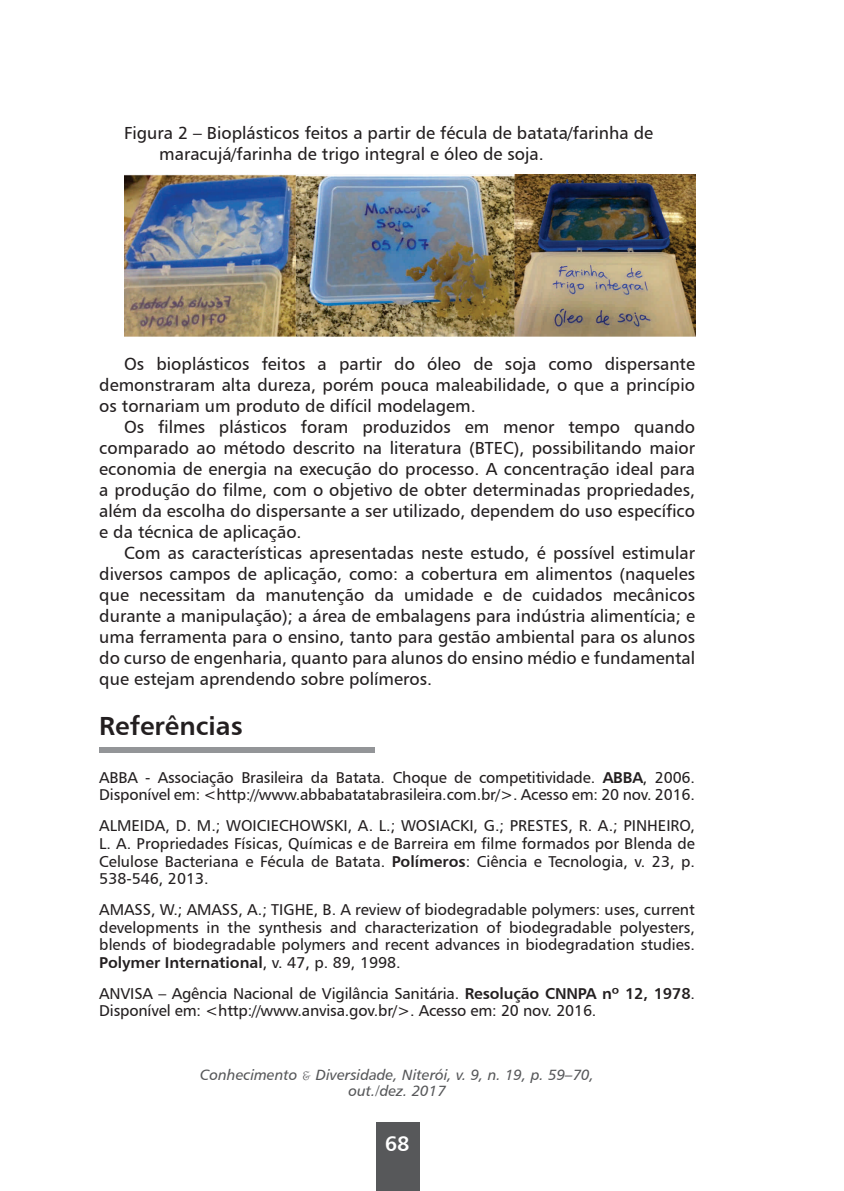
<style>
.page{position:relative;width:844px;height:1191px;background:#fff}
.page>*{position:absolute;margin:0;border:0;box-sizing:border-box;transform-origin:0 0}
.t1{font:26.25px "Humanist 777 BT Bold B";color:#231f20}
.t2{font:21px "Humanist 777 BT Bold B";color:#fff}
.t3{font:17.5px/21px "Humanist 777 BT Roman B";color:#231f20;text-align:justify}
.t4{font:15.75px/17.5px "Humanist 777 BT Roman B";letter-spacing:-.01em;color:#231f20}
.t5{font:15.75px "Humanist 777 BT Bold B";color:#231f20}
.t6{font:14.88px/16.6px "Humanist 777 BT Italic B";color:#57585a;text-align:center}
.s1{font-family:"Humanist 777 BT Bold B"}
.s2{font-family:"Humanist 777 BT Roman B"}
.s3{font-family:"French Script"}
</style>
<div class="page">
<div style="left:376px;top:1122px;width:43px;height:69px;background:#57585a"></div>
<img style="left:124px;top:174px;width:570px;height:163px">
<div style="left:99px;top:747px;width:276px;height:6px;background:#939598"></div>
<p class="t3" style="left:159px;top:122px;width:495px;text-indent:-35px">Figura 2 – Bioplásticos feitos a partir de fécula de batata/farinha de maracujá/farinha de trigo integral e óleo de soja.</p>
<p class="t3" style="left:99px;top:353px;width:597px;text-indent:25px">Os bioplásticos feitos a partir do óleo de soja como dispersante demonstraram alta dureza, porém pouca maleabilidade, o que a princípio os tornariam um produto de difícil modelagem.</p>
<p class="t3" style="left:99px;top:416px;width:597px;text-indent:25px">Os filmes plásticos foram produzidos em menor tempo quando comparado ao método descrito na literatura (BTEC), possibilitando maior economia de energia na execução do processo. A concentração ideal para a produção do filme, com o objetivo de obter determinadas propriedades, além da escolha do dispersante a ser utilizado, dependem do uso específico e da técnica de aplicação.</p>
<p class="t3" style="left:99px;top:542px;width:597px;text-indent:25px">Com as características apresentadas neste estudo, é possível estimular diversos campos de aplicação, como: a cobertura em alimentos (naqueles que necessitam da manutenção da umidade e de cuidados mecânicos durante a manipulação); a área de embalagens para indústria alimentícia; e uma ferramenta para o ensino, tanto para gestão ambiental para os alunos do curso de engenharia, quanto para alunos do ensino médio e fundamental que estejam aprendendo sobre polímeros.</p>
<h1 class="t1" style="left:99px;top:709px;width:145px">Referências</h1>
<p class="t4" style="left:99px;top:768px;width:597px">ABBA - Associação Brasileira da Batata. Choque de competitividade. <span class="s1">ABBA</span>, 2006.<br>Disponível em: &lt;http://www.abbabatatabrasileira.com.br/&gt;. Acesso em: 20 nov. 2016.</p>
<p class="t4" style="left:99px;top:817px;width:597px;text-align:justify">ALMEIDA, D. M.; WOICIECHOWSKI, A. L.; WOSIACKI, G.; PRESTES, R. A.; PINHEIRO, L. A. Propriedades Físicas, Químicas e de Barreira em filme formados por Blenda de Celulose Bacteriana e Fécula de Batata. <span class="s1">Polímeros</span>: Ciência e Tecnologia, v. 23, p.<br>538-546, 2013.</p>
<p class="t4" style="left:99px;top:900px;width:597px;text-align:justify">AMASS, W.; AMASS, A.; TIGHE, B. A review of biodegradable polymers: uses, current developments in the synthesis and characterization of biodegradable polyesters, blends of biodegradable polymers and recent advances in biodegradation studies.</p>
<p class="t5" style="left:99px;top:952px;width:303px">Polymer International<span class="s2">, v. 47, p. 89, 1998.</span></p>
<p class="t4" style="left:99px;top:984px;width:597px">ANVISA – Agência Nacional de Vigilância Sanitária. <span class="s1">Resolução CNNPA nº 12, 1978</span>.<br>Disponível em: &lt;http://www.anvisa.gov.br/&gt;. Acesso em: 20 nov. 2016.</p>
<p class="t6" style="left:200px;top:1065px;width:395px">Conhecimento <span class="s3">&amp;</span> Diversidade, Niterói, v. 9, n. 19, p. 59–70, out./dez. 2017</p>
<p class="t2" style="left:384px;top:1130px;width:26px">68</p>
</div>
